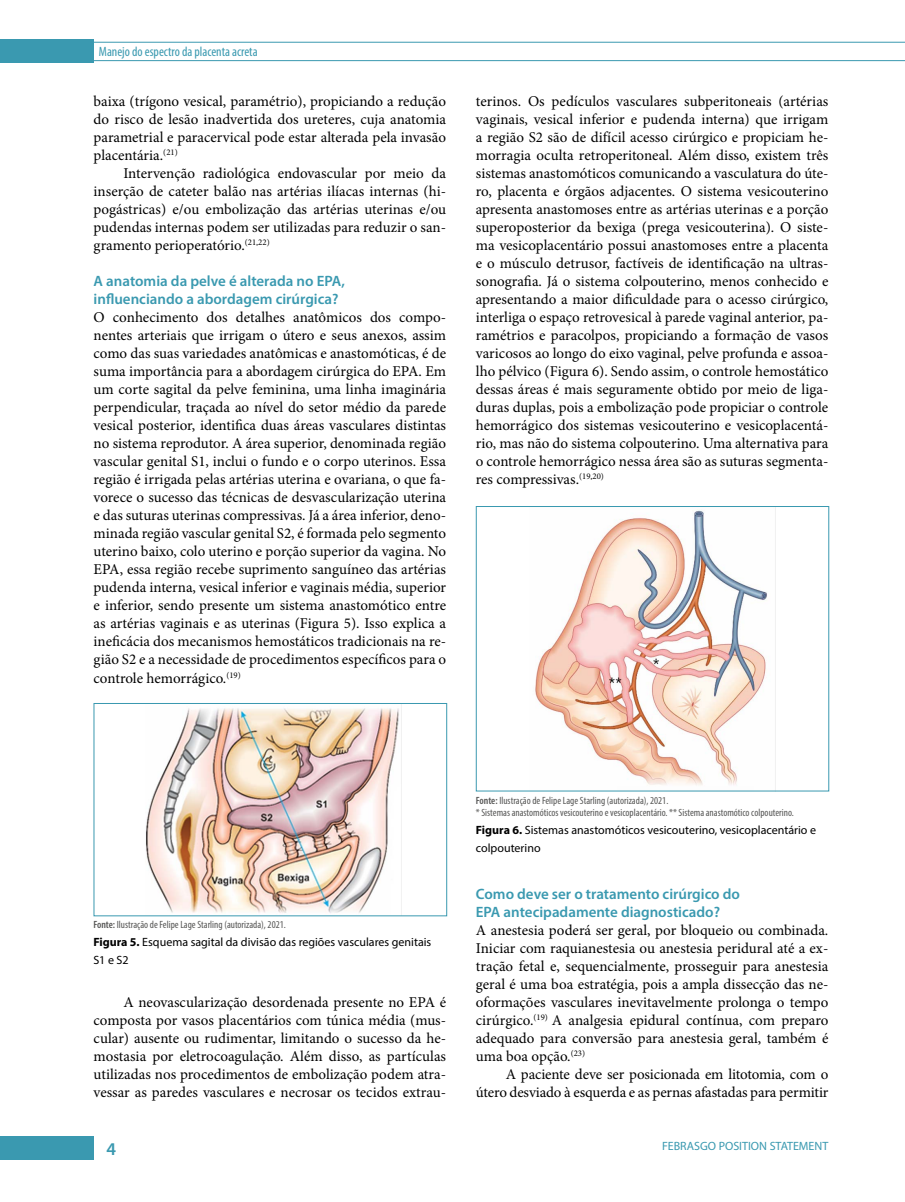
<style>
.page{position:relative;width:905px;height:1202px;background:#fff}
.page>*{position:absolute;margin:0;border:0;box-sizing:border-box;transform-origin:0 0}
.t1{font:600 18px "Myriad Pro";color:#3a99b0}
.t2{font:15px/18px "Minion Pro";color:#000;text-align:justify}
.t3{font:600 15px/18px "Myriad Pro";color:#3a99b0}
.t4{font:condensed 13.5px "Myriad Pro";color:#3a99b0}
.t5{font:12px/18px "Myriad Pro";color:#000}
.t6{font:12px "Myriad Pro";color:#3a99b0}
.t7{font:condensed 10.5px/12px "Myriad Pro";color:#575756}
.s1{font-weight:600}
.s2{font-weight:700}
</style>
<div class="page">
<div style="left:0;top:1135px;width:93px;height:23px;background:#3a99b0"></div>
<hr style="left:94px;top:60px;width:810px;height:1px;background:#3a99b0">
<hr style="left:94px;top:42px;width:810px;height:1px;background:#3a99b0">
<div style="left:0;top:40px;width:93px;height:23px;background:#3a99b0"></div>
<img style="left:146px;top:705px;width:256px;height:209px">
<div style="left:94px;top:703px;width:353px;height:213px;border:1px solid #3a99b0"></div>
<img style="left:535px;top:510px;width:232px;height:275px">
<div style="left:476px;top:506px;width:353px;height:285px;border:1px solid #3a99b0"></div>
<p class="t4" style="left:99px;top:43px;width:160px">Manejo do espectro da placenta acreta</p>
<p class="t2" style="left:94px;top:92px;width:354px">baixa (trígono vesical, paramétrio), propiciando a redução do risco de lesão inadvertida dos ureteres, cuja anatomia parametrial e paracervical pode estar alterada pela invasão placentária.<sup>(21)</sup></p>
<p class="t2" style="left:94px;top:164px;width:354px;text-indent:30px">Intervenção radiológica endovascular por meio da inserção de cateter balão nas artérias ilíacas internas (hi&shy;pogástricas) e/ou embolização das artérias uterinas e/ou pudendas internas podem ser utilizadas para reduzir o san&shy;gramento perioperatório.<sup>(21,22)</sup></p>
<p class="t3" style="left:94px;top:272px;width:253px">A anatomia da pelve é alterada no EPA, influenciando a abordagem cirúrgica?</p>
<p class="t2" style="left:94px;top:308px;width:354px">O conhecimento dos detalhes anatômicos dos compo&shy;nentes arteriais que irrigam o útero e seus anexos, assim como das suas variedades anatômicas e anastomóticas, é de suma importância para a abordagem cirúrgica do EPA. Em um corte sagital da pelve feminina, uma linha imaginária perpendicular, traçada ao nível do setor médio da parede vesical posterior, identifica duas áreas vasculares distintas no sistema reprodutor. A área superior, denominada região vascular genital S1, inclui o fundo e o corpo uterinos. Essa região é irrigada pelas artérias uterina e ovariana, o que fa&shy;vorece o sucesso das técnicas de desvascularização uterina e das suturas uterinas compressivas. Já a área inferior, deno&shy;minada região vascular genital S2, é formada pelo segmento uterino baixo, colo uterino e porção superior da vagina. No EPA, essa região recebe suprimento sanguíneo das artérias pudenda interna, vesical inferior e vaginais média, superior e inferior, sendo presente um sistema anastomótico entre as artérias vaginais e as uterinas (Figura 5). Isso explica a ineficácia dos mecanismos hemostáticos tradicionais na re&shy;gião S2 e a necessidade de procedimentos específicos para o controle hemorrágico.<sup>(19)</sup></p>
<p class="t2" style="left:476px;top:92px;width:354px">terinos. Os pedículos vasculares subperitoneais (artérias vaginais, vesical inferior e pudenda interna) que irrigam a região S2 são de difícil acesso cirúrgico e propiciam he&shy;morragia oculta retroperitoneal. Além disso, existem três sistemas anastomóticos comunicando a vasculatura do úte&shy;ro, placenta e órgãos adjacentes. O sistema vesicouterino apresenta anastomoses entre as artérias uterinas e a porção superoposterior da bexiga (prega vesicouterina). O siste&shy;ma vesicoplacentário possui anastomoses entre a placenta e o músculo detrusor, factíveis de identificação na ultras&shy;sonografia. Já o sistema colpouterino, menos conhecido e apresentando a maior dificuldade para o acesso cirúrgico, interliga o espaço retrovesical à parede vaginal anterior, pa&shy;ramétrios e paracolpos, propiciando a formação de vasos varicosos ao longo do eixo vaginal, pelve profunda e assoa&shy;lho pélvico (Figura 6). Sendo assim, o controle hemostático dessas áreas é mais seguramente obtido por meio de liga&shy;duras duplas, pois a embolização pode propiciar o controle hemorrágico dos sistemas vesicouterino e vesicoplacentá&shy;rio, mas não do sistema colpouterino. Uma alternativa para o controle hemorrágico nessa área são as suturas segmenta&shy;res compressivas.<sup>(19,20)</sup></p>
<p class="t7" style="left:93px;top:918px;width:194px"><span class="s1">Fonte:</span> Ilustração de Felipe Lage Starling (autorizada), 2021.</p>
<p class="t5" style="left:93px;top:933px;width:339px"><span class="s2">Figura 5.</span> Esquema sagital da divisão das regiões vasculares genitais<br>S1 e S2</p>
<p class="t2" style="left:94px;top:992px;width:354px;text-indent:30px">A neovascularização desordenada presente no EPA é composta por vasos placentários com túnica média (mus&shy;cular) ausente ou rudimentar, limitando o sucesso da he&shy;mostasia por eletrocoagulação. Além disso, as partículas utilizadas nos procedimentos de embolização podem atra&shy;vessar as paredes vasculares e necrosar os tecidos extrau-</p>
<p class="t7" style="left:476px;top:793px;width:319px"><span class="s1">Fonte:</span> Ilustração de Felipe Lage Starling (autorizada), 2021.<br>* Sistemas anastomóticos vesicouterino e vesicoplacentário. ** Sistema anastomótico colpouterino.</p>
<p class="t5" style="left:476px;top:820px;width:341px"><span class="s2">Figura 6.</span> Sistemas anastomóticos vesicouterino, vesicoplacentário e colpouterino</p>
<p class="t3" style="left:476px;top:884px;width:265px">Como deve ser o tratamento cirúrgico do<br>EPA antecipadamente diagnosticado?</p>
<p class="t2" style="left:476px;top:920px;width:354px">A anestesia poderá ser geral, por bloqueio ou combinada.<br>Iniciar com raquianestesia ou anestesia peridural até a ex&shy;tração fetal e, sequencialmente, prosseguir para anestesia geral é uma boa estratégia, pois a ampla dissecção das ne&shy;oformações vasculares inevitavelmente prolonga o tempo cirúrgico.<sup>(19)</sup> A analgesia epidural contínua, com preparo adequado para conversão para anestesia geral, também é uma boa opção.<sup>(23)</sup></p>
<p class="t2" style="left:476px;top:1064px;width:354px;text-align:right">A paciente deve ser posicionada em litotomia, com o útero desviado à esquerda e as pernas afastadas para permitir</p>
<p class="t1" style="left:107px;top:1137px;width:11px">4</p>
<p class="t6" style="left:662px;top:1138px;width:168px">FEBRASGO POSITION STATEMENT</p>
</div>
